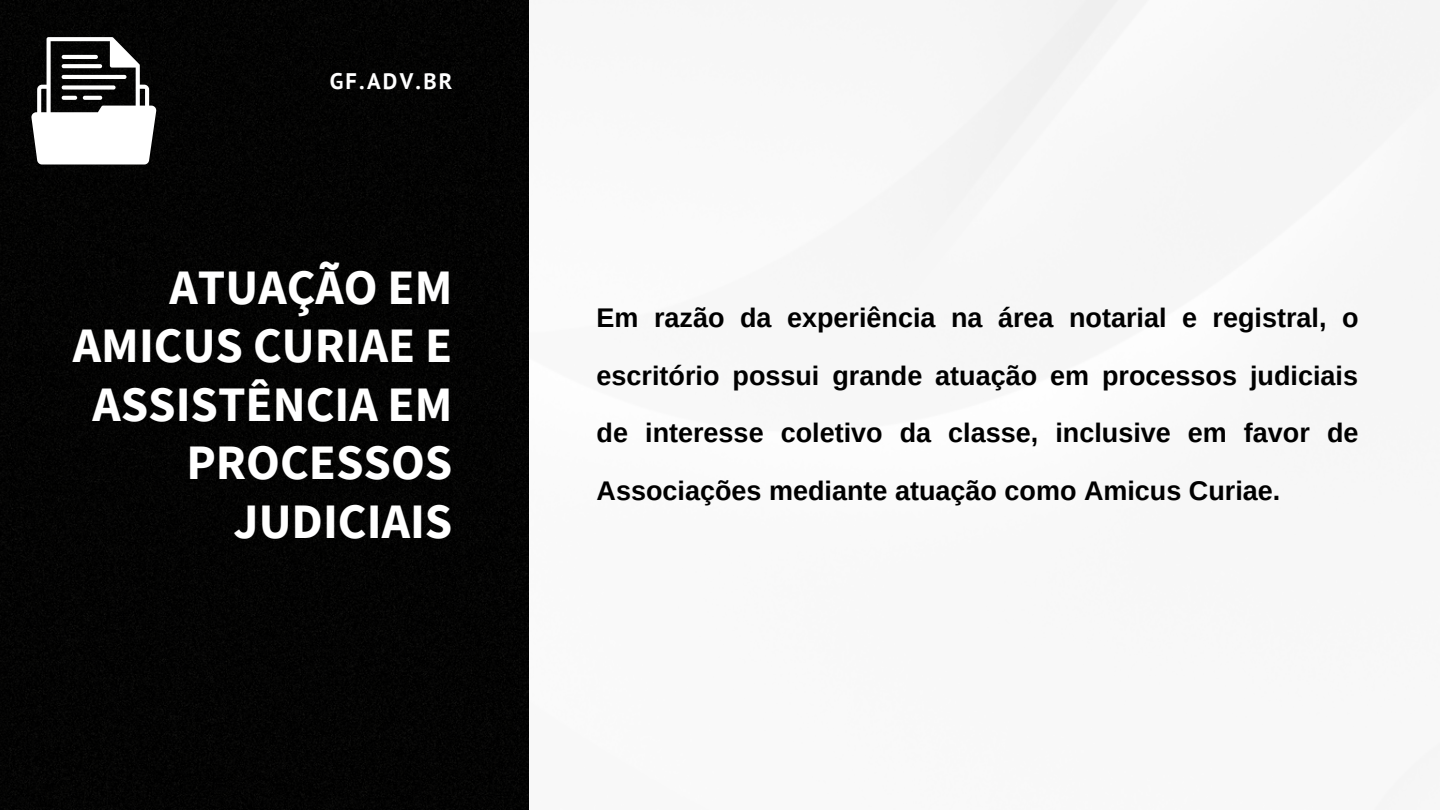
<style>
.page{position:relative;width:1440px;height:810px;background:#fff}
.page>*{position:absolute;margin:0;border:0;box-sizing:border-box;transform-origin:0 0}
.t1{font:700 49.5px/58.5px "Source Sans Pro";color:#fff;text-align:right}
.t2{font:700 27px/57.3px "Arimo";color:#000;text-align:justify}
.t3{font:700 22.5px "PT Sans";letter-spacing:.1em;color:#fff}
</style>
<div class="page">
<div style="left:0;top:0;width:529px;height:810px;background:#030303"></div>
<svg style="left:31px;top:37px;width:125px;height:128px"></svg>
<p class="t3" style="left:330px;top:66px;width:124px">GF.ADV.BR</p>
<h1 class="t1" style="left:73px;top:257px;width:381px">ATUAÇÃO EM<br>AMICUS CURIAE E<br>ASSISTÊNCIA EM<br>PROCESSOS<br>JUDICIAIS</h1>
<p class="t2" style="left:597px;top:289px;width:763px">Em razão da experiência na área notarial e registral, o escritório possui grande atuação em processos judiciais de interesse coletivo da classe, inclusive em favor de Associações mediante atuação como Amicus Curiae.</p>
</div>
